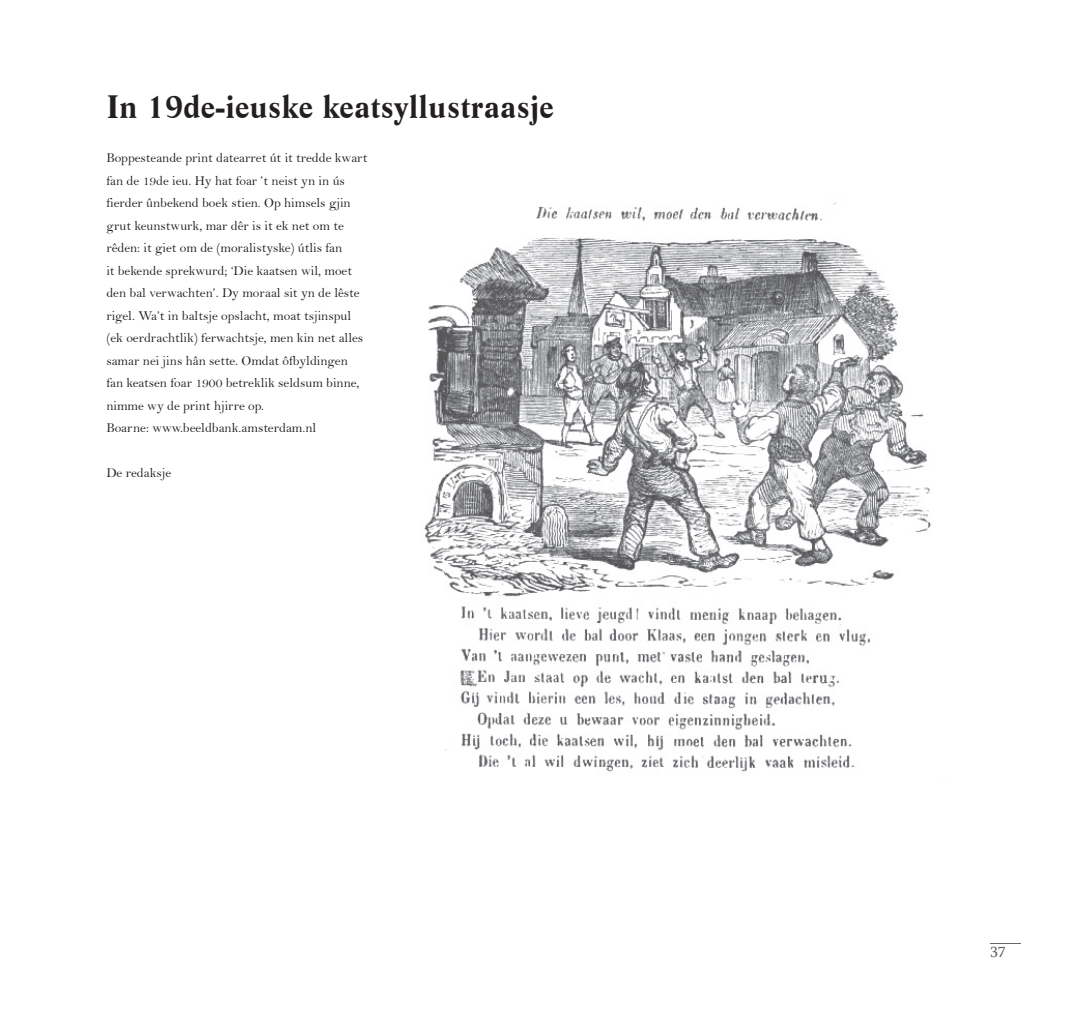
<style>
.page{position:relative;width:1085px;height:1021px;background:#fff}
.page>*{position:absolute;margin:0;border:0;box-sizing:border-box;transform-origin:0 0}
.t1{font:700 31.5px "Life BT";color:#231f20}
.t2{font:15px "Sylfaen";color:#656568}
.t3{font:13.5px/22.5px "Bell";color:#231f20}
</style>
<div class="page">
<hr style="left:990px;top:943px;width:31px;height:1px;background:#656568">
<img style="left:424px;top:202px;width:507px;height:570px">
<h1 class="t1" style="left:106px;top:84px;width:449px">In 19de-ieuske keatsyllustraasje</h1>
<p class="t3" style="left:106px;top:146px;width:262px">Boppesteande print datearret út it tredde kwart fan de 19de ieu. Hy hat foar ’t neist yn in ús fierder ûnbekend boek stien. Op himsels gjin grut keunstwurk, mar dêr is it ek net om te rêden: it giet om de (moralistyske) útlis fan<br>it bekende sprekwurd; ‘Die kaatsen wil, moet den bal verwachten’. Dy moraal sit yn de lêste rigel. Wa’t in baltsje opslacht, moat tsjinspul (ek oerdrachtlik) ferwachtsje, men kin net alles samar nei jins hân sette. Omdat ôfbyldingen fan keatsen foar 1900 betreklik seldsum binne, nimme wy de print hjirre op.<br>Boarne: www.beeldbank.amsterdam.nl</p>
<p class="t3" style="left:106px;top:461px;width:66px">De redaksje</p>
<p class="t2" style="left:990px;top:941px;width:16px">37</p>
</div>
